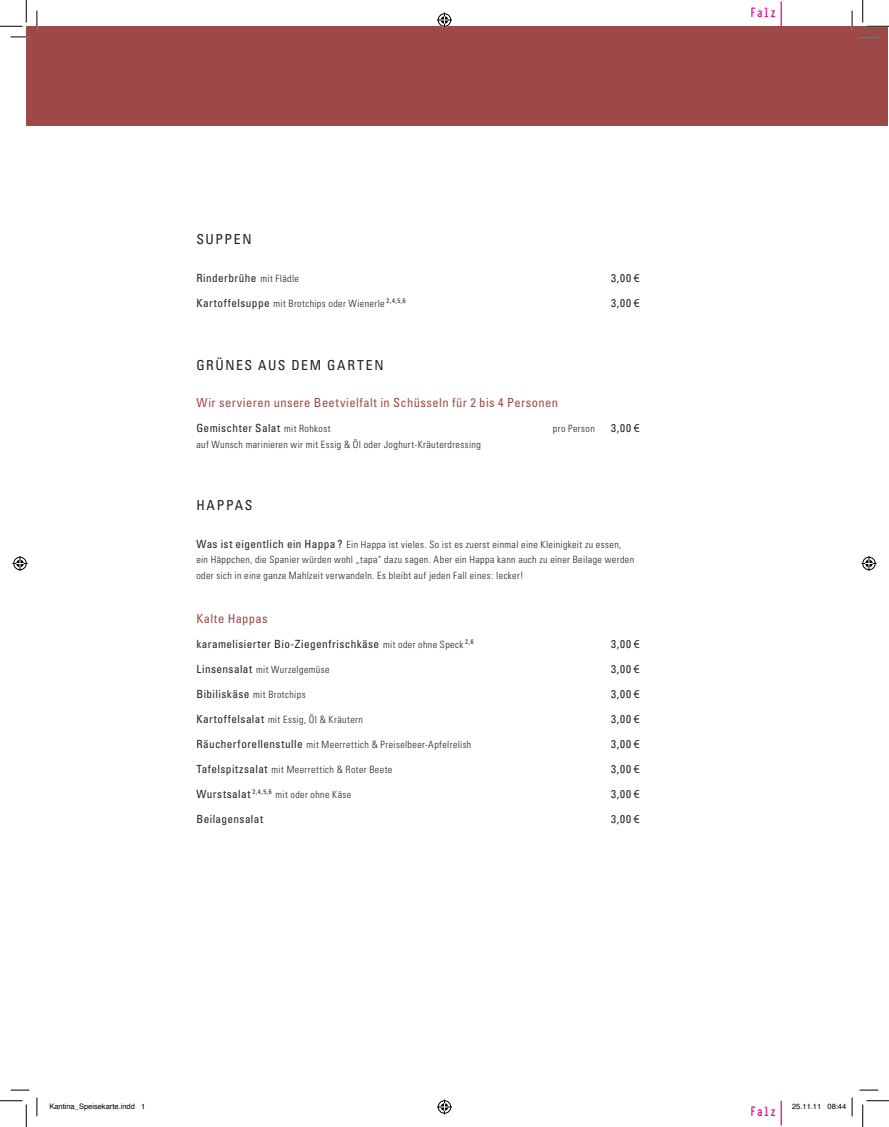
<style>
.page{position:relative;width:889px;height:1127px;background:#fff}
.page>*{position:absolute;margin:0;border:0;box-sizing:border-box;transform-origin:0 0}
.t1{font:700 15px "Typewriter Condensed";color:#ed028c}
.t2{font:condensed 13.75px "Univers";letter-spacing:.12em;color:#231f20}
.t3{font:condensed 12.5px "Univers";letter-spacing:.035em;color:#9c4948}
.t4{font:condensed 11.25px "Univers";letter-spacing:.04em;color:#231f20}
.t5{font:300 condensed 10px/15.6px "Univers";letter-spacing:.04em;color:#231f20}
.t6{font:7.5px "Helvetica";color:#000}
.s1{font-weight:300;font-size:10px}
.s2{font-family:"Myriad Pro";font-stretch:normal;font-size:12.12px}
.s3{font-weight:400;font-size:11.25px}
</style>
<div class="page">
<div style="left:26px;top:26px;width:826px;height:99px;background:#9c4948"></div>
<div style="left:852px;top:26px;width:35px;height:99px;background:#9c4948"></div>
<hr style="left:780px;top:1px;width:2px;height:25px;background:#ed028c">
<hr style="left:780px;top:1100px;width:2px;height:25px;background:#ed028c">
<svg style="left:11px;top:36px;width:18px;height:2px"></svg>
<svg style="left:859px;top:36px;width:19px;height:2px"></svg>
<svg style="left:11px;top:1089px;width:18px;height:1px"></svg>
<svg style="left:859px;top:1089px;width:19px;height:1px"></svg>
<svg style="left:36px;top:11px;width:2px;height:18px"></svg>
<svg style="left:36px;top:1097px;width:2px;height:18px"></svg>
<svg style="left:851px;top:11px;width:2px;height:18px"></svg>
<svg style="left:0;top:0;width:27px;height:27px"></svg>
<svg style="left:0;top:1100px;width:27px;height:26px"></svg>
<svg style="left:862px;top:0;width:27px;height:27px"></svg>
<svg style="left:862px;top:1100px;width:27px;height:26px"></svg>
<svg style="left:437px;top:13px;width:15px;height:15px"></svg>
<svg style="left:437px;top:1099px;width:15px;height:15px"></svg>
<svg style="left:13px;top:556px;width:15px;height:15px"></svg>
<svg style="left:861px;top:556px;width:15px;height:15px"></svg>
<svg style="left:851px;top:1097px;width:2px;height:18px"></svg>
<h2 class="t2" style="left:196px;top:231px;width:57px">Suppen</h2>
<p class="t4" style="left:196px;top:271px;width:104px">Rinderbrühe <span class="s1">mit Flädle</span></p>
<p class="t4" style="left:611px;top:271px;width:30px">3,00 <span class="s2">€</span></p>
<p class="t5" style="left:196px;top:295px;width:211px"><span class="s3">Kartoffelsuppe</span> mit Brotchips oder Wienerle <sup>2,4,5,6</sup></p>
<p class="t4" style="left:611px;top:296px;width:30px">3,00 <span class="s2">€</span></p>
<h2 class="t2" style="left:196px;top:356px;width:189px">Grünes aus dem Gar ten</h2>
<p class="t3" style="left:196px;top:394px;width:363px">Wir servieren unsere Beetvielfalt in Schüsseln für 2 bis 4 Personen</p>
<p class="t4" style="left:196px;top:421px;width:136px">Gemischter Salat <span class="s1">mit Rohkost</span></p>
<p class="t5" style="left:553px;top:420px;width:43px">pro Person</p>
<p class="t4" style="left:611px;top:421px;width:30px">3,00 <span class="s2">€</span></p>
<p class="t5" style="left:196px;top:436px;width:286px">auf Wunsch marinieren wir mit Essig &amp; Öl oder Joghurt-Kräuterdressing</p>
<h2 class="t2" style="left:196px;top:496px;width:56px">Happas</h2>
<p class="t5" style="left:196px;top:536px;width:439px"><span class="s3">Was ist eigentlich ein Happa ?</span> Ein Happa ist vieles. So ist es zuerst einmal eine Kleinigkeit zu essen, ein Häppchen, die Spanier würden wohl „tapa“ dazu sagen. Aber ein Happa kann auch zu einer Beilage werden oder sich in eine ganze Mahlzeit verwandeln. Es bleibt auf jeden Fall eines: lecker!</p>
<p class="t3" style="left:196px;top:610px;width:73px">Kalte Happas</p>
<p class="t4" style="left:196px;top:636px;width:279px">karamelisierter Bio-Ziegenfrischkäse <span class="s1">mit oder ohne Speck</span> <sup>2,6</sup></p>
<p class="t4" style="left:611px;top:636px;width:30px">3,00 <span class="s2">€</span></p>
<p class="t5" style="left:196px;top:661px;width:135px"><span class="s3">Linsensalat</span> mit Wurzelgemüse</p>
<p class="t4" style="left:611px;top:661px;width:30px">3,00 <span class="s2">€</span></p>
<p class="t5" style="left:196px;top:686px;width:111px"><span class="s3">Bibiliskäse</span> mit Brotchips</p>
<p class="t4" style="left:611px;top:686px;width:30px">3,00 <span class="s2">€</span></p>
<p class="t5" style="left:196px;top:711px;width:168px"><span class="s3">Kartoffelsalat</span> mit Essig, Öl &amp; Kräutern</p>
<p class="t4" style="left:611px;top:711px;width:30px">3,00 <span class="s2">€</span></p>
<p class="t5" style="left:196px;top:736px;width:276px"><span class="s3">Räucherforellenstulle</span> mit Meerrettich &amp; Preiselbeer-Apfelrelish</p>
<p class="t4" style="left:611px;top:736px;width:30px">3,00 <span class="s2">€</span></p>
<p class="t5" style="left:196px;top:761px;width:197px"><span class="s3">Tafelspitzsalat</span> mit Meerrettich &amp; Roter Beete</p>
<p class="t4" style="left:611px;top:761px;width:30px">3,00 <span class="s2">€</span></p>
<p class="t5" style="left:196px;top:786px;width:156px"><span class="s3">Wurstsalat</span> <sup>2,4,5,6</sup> mit oder ohne Käse</p>
<p class="t4" style="left:611px;top:786px;width:30px">3,00 <span class="s2">€</span></p>
<p class="t4" style="left:196px;top:811px;width:68px">Beilagensalat</p>
<p class="t4" style="left:611px;top:811px;width:30px">3,00 <span class="s2">€</span></p>
<h1 class="t1" style="left:750px;top:1px;width:28px">Falz</h1>
<p class="t6" style="left:49px;top:1100px;width:97px">Kantina_Speisekarte.indd 1</p>
<p class="t6" style="left:792px;top:1100px;width:56px">25.11.11 08:44</p>
<h1 class="t1" style="left:750px;top:1100px;width:28px">Falz</h1>
</div>
